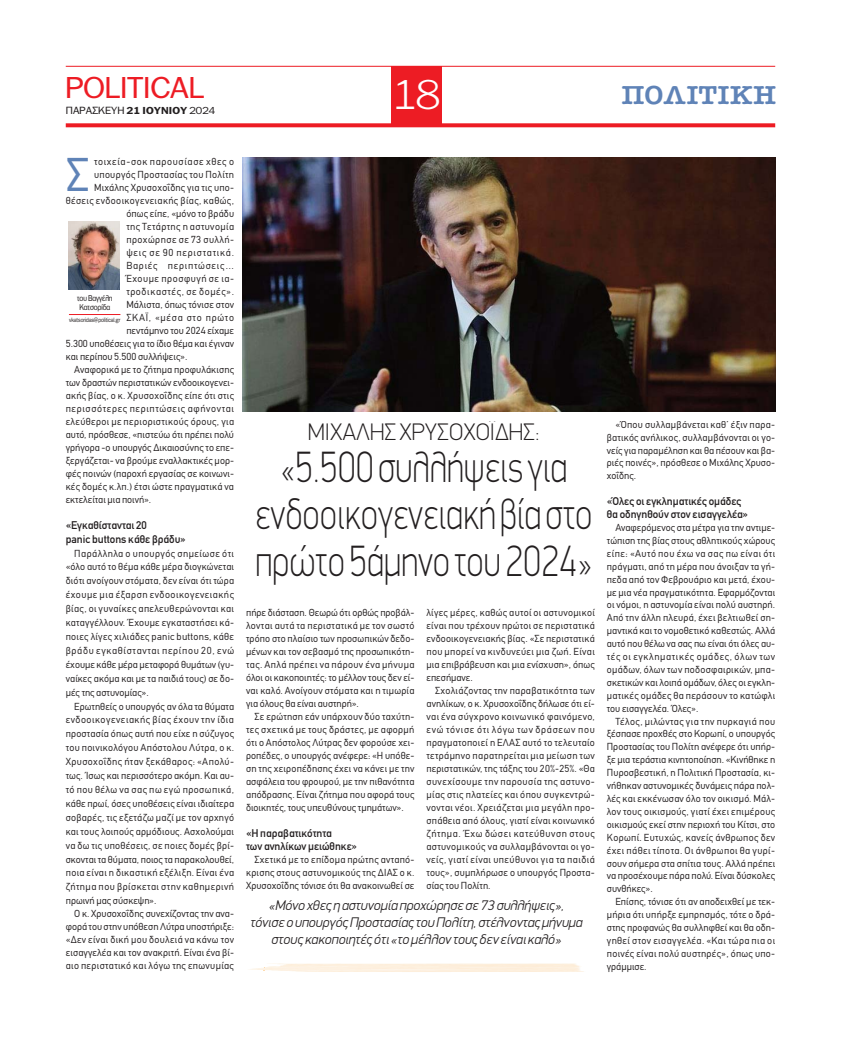
<style>
.page{position:relative;width:841px;height:1039px;background:#fff}
.page>*{position:absolute;margin:0;border:0;box-sizing:border-box;transform-origin:0 0}
.t1{font:46.5px "CF Din";color:#5f83b7}
.t2{font:100 44px/47px "PF Din Display";color:#231f20;text-align:center;scale:.8 1}
.t3{font:300 40px "PF Franklin Gothic";color:#fff}
.t4{font:29px "PF Franklin Gothic";color:#ed1c24;scale:1.1 1}
.t5{font:26px "American Type ITC Hel Dm Bd";letter-spacing:.025em;color:#5f83b7;scale:1.06 1}
.t6{font:100 24px "PF Din Display";color:#231f20}
.t7{font:italic 300 14px/17px "PF Din Display";color:#231f20;text-align:center}
.t8{font:11px/13.9px "CF Din";color:#231f20}
.t9{font:10px/13px "CF Din";letter-spacing:.01em;color:#231f20;text-align:justify}
.t10{font:10px "CF Din";letter-spacing:.035em;color:#231f20}
.t11{font:10px "CF Din";letter-spacing:.065em;color:#231f20}
.t12{font:10px "CF Din";letter-spacing:.075em;color:#231f20}
.t13{font:10px "CF Din";letter-spacing:.03em;color:#231f20}
.t14{font:10px "PF Franklin Gothic";letter-spacing:.01em;color:#231f20;scale:1.1 1}
.t15{font:10px "CF Din";letter-spacing:.04em;color:#231f20}
.t16{font:10px "CF Din";letter-spacing:.06em;color:#231f20}
.t17{font:10px "CF Din";letter-spacing:.045em;color:#231f20}
.t18{font:10px "CF Din";letter-spacing:.055em;color:#231f20}
.t19{font:8px/9px "PF Franklin Gothic";color:#231f20;scale:.9 1}
.t20{font:6px "PF Franklin Gothic";color:#231f20;scale:.86 1}
.s1{font-weight:700;font-size:9.7px}
.s2{font-size:9.7px}
</style>
<div class="page">
<svg style="left:66px;top:123px;width:708px;height:4px;background:#ee2d34"></svg>
<div style="left:391px;top:66px;width:50px;height:61px;background:#ed1c24"></div>
<hr style="left:66px;top:66px;width:708px;height:1px;background:#ed1c24">
<img style="left:242px;top:157px;width:532px;height:254px">
<img style="left:68px;top:221px;width:52px;height:68px">
<hr style="left:69px;top:314px;width:51px;height:1px;background:#ed1c24">
<svg style="left:265px;top:963px;width:319px;height:9px;fill:#fdf0df"></svg>
<svg style="left:250px;top:967px;width:15px;height:4px"></svg>
<h3 class="t4" style="left:66px;top:77px;width:127px">ΡOLITICAL</h3>
<h3 class="t3" style="left:393px;top:72px;width:48px">18</h3>
<h3 class="t5" style="left:621px;top:81px;width:147px">ΠΟΛΙΤΙΚΗ</h3>
<p class="t14" style="left:66px;top:107px;width:137px">ΠAΡΑΣΚΕΥΗ <span class="s1">21 IOYNIOY</span> <span class="s2">2024</span></p>
<h1 class="t1" style="left:66px;top:157px;width:25px">Σ</h1>
<p class="t11" style="left:94px;top:157px;width:141px">τοιχεία-σοκ παρουσίασε χθες ο</p>
<p class="t13" style="left:94px;top:170px;width:141px">υπουργός Προστασίας του Πολίτη</p>
<p class="t9" style="left:94px;top:182px;width:141px">Μιχάλης Χρυσοχοΐδης για τις υπο-</p>
<p class="t10" style="left:66px;top:196px;width:170px">θέσεις ενδοοικογενειακής βίας, καθώς,</p>
<p class="t9" style="left:126px;top:208px;width:109px">όπως είπε, «μόνο το βράδυ</p>
<p class="t15" style="left:126px;top:222px;width:109px">της Τετάρτης η αστυνομία</p>
<p class="t17" style="left:126px;top:235px;width:109px">προχώρησε σε 73 συλλή-</p>
<p class="t12" style="left:126px;top:248px;width:109px">ψεις σε 90 περιστατικά.</p>
<p class="t12" style="left:126px;top:261px;width:109px">Βαριές περιπτώσεις…</p>
<p class="t18" style="left:126px;top:274px;width:109px">Έχουμε προσφυγή σε ια-</p>
<p class="t16" style="left:126px;top:287px;width:109px">τροδικαστές, σε δομές».</p>
<p class="t9" style="left:126px;top:299px;width:109px">Μάλιστα, όπως τόνισε στον</p>
<p class="t12" style="left:126px;top:313px;width:109px">ΣΚΑΪ, «μέσα στο πρώτο</p>
<p class="t9" style="left:126px;top:325px;width:109px">πεντάμηνο του 2024 είχαμε</p>
<p class="t9" style="left:66px;top:338px;width:170px">5.300 υποθέσεις για το ίδιο θέμα και έγιναν</p>
<p class="t9" style="left:66px;top:351px;width:123px">και περίπου 5.500 συλλήψεις».</p>
<p class="t9" style="left:74px;top:364px;width:161px">Αναφορικά με το ζήτημα προφυλάκισης</p>
<p class="t9" style="left:66px;top:377px;width:170px">των δραστών περιστατικών ενδοοικογενει-</p>
<p class="t9" style="left:66px;top:390px;width:170px">ακής βίας, ο κ. Χρυσοχοΐδης είπε ότι στις</p>
<p class="t11" style="left:66px;top:404px;width:170px">περισσότερες περιπτώσεις αφήνονται</p>
<p class="t10" style="left:66px;top:417px;width:170px">ελεύθεροι με περιοριστικούς όρους, για</p>
<p class="t9" style="left:66px;top:429px;width:170px">αυτό, πρόσθεσε, «πιστεύω ότι πρέπει πολύ</p>
<p class="t9" style="left:66px;top:442px;width:170px">γρήγορα -ο υπουργός Δικαιοσύνης το επε-</p>
<p class="t9" style="left:66px;top:455px;width:170px">ξεργάζεται- να βρούμε εναλλακτικές μορ-</p>
<p class="t9" style="left:66px;top:468px;width:170px">φές ποινών (παροχή εργασίας σε κοινωνι-</p>
<p class="t9" style="left:66px;top:481px;width:170px">κές δομές κ.λπ.) έτσι ώστε πραγματικά να</p>
<p class="t9" style="left:66px;top:494px;width:87px">εκτελείται μια ποινή».</p>
<p class="t8" style="left:66px;top:519px;width:121px">«Εγκαθίστανται 20<br>panic buttons κάθε βράδυ»</p>
<p class="t9" style="left:66px;top:547px;width:170px;line-height:13.9px;text-indent:9px">Παράλληλα ο υπουργός σημείωσε ότι «όλο αυτό το θέμα κάθε μέρα διογκώνεται διότι ανοίγουν στόματα, δεν είναι ότι τώρα έχουμε μια έξαρση ενδοοικογενειακής βίας, οι γυναίκες απελευθερώνονται και καταγγέλλουν. Έχουμε εγκαταστήσει κά&shy;ποιες λίγες χιλιάδες panic buttons, κάθε βράδυ εγκαθίστανται περίπου 20, ενώ έχουμε κάθε μέρα μεταφορά θυμάτων (γυ&shy;ναίκες ακόμα και με τα παιδιά τους) σε δο&shy;μές της αστυνομίας».</p>
<p class="t9" style="left:66px;top:700px;width:170px;line-height:13.9px;text-indent:9px">Ερωτηθείς ο υπουργός αν όλα τα θύματα ενδοοικογενειακής βίας έχουν την ίδια προστασία όπως αυτή που είχε η σύζυγος του ποινικολόγου Απόστολου Λύτρα, ο κ.<br>Χρυσοχοΐδης ήταν ξεκάθαρος: «Απολύ&shy;τως. Ίσως και περισσότερο ακόμη. Και αυ&shy;τό που θέλω να σας πω εγώ προσωπικά, κάθε πρωί, όσες υποθέσεις είναι ιδιαίτερα σοβαρές, τις εξετάζω μαζί με τον αρχηγό και τους λοιπούς αρμόδιους. Ασχολούμαι να δω τις υποθέσεις, σε ποιες δομές βρί&shy;σκονται τα θύματα, ποιος τα παρακολουθεί, ποια είναι η δικαστική εξέλιξη. Είναι ένα ζήτημα που βρίσκεται στην καθημερινή πρωινή μας σύσκεψη».</p>
<p class="t9" style="left:66px;top:908px;width:170px;text-indent:9px">Ο κ. Χρυσοχοΐδης συνεχίζοντας την ανα&shy;φορά του στην υπόθεση Λύτρα υποστήριξε: «Δεν είναι δική μου δουλειά να κάνω τον εισαγγελέα και τον ανακριτή. Είναι ένα βί&shy;αιο περιστατικό και λόγω της επωνυμίας</p>
<p class="t19" style="left:77px;top:294px;width:41px">του Βαγγέλη<br>Κατσορίδα</p>
<p class="t20" style="left:69px;top:317px;width:61px">vkatsoridas@political.gr</p>
<h3 class="t6" style="left:307px;top:422px;width:233px">ΜΙΧΑΛΗΣ ΧΡΥΣΟΧΟΪΔΗΣ:</h3>
<h2 class="t2" style="left:255px;top:447px;width:422px">«5.500 συλλήψεις για ενδοοικογενειακή βία στο πρώτο 5άμηνο του 2024»</h2>
<p class="t9" style="left:246px;top:606px;width:170px">πήρε διάσταση. Θεωρώ ότι ορθώς προβάλ&shy;λονται αυτά τα περιστατικά με τον σωστό τρόπο στο πλαίσιο των προσωπικών δεδο&shy;μένων και τον σεβασμό της προσωπικότη&shy;τας. Απλά πρέπει να πάρουν ένα μήνυμα όλοι οι κακοποιητές: το μέλλον τους δεν εί&shy;ναι καλό. Ανοίγουν στόματα και η τιμωρία για όλους θα είναι αυστηρή».</p>
<p class="t9" style="left:246px;top:710px;width:170px;text-indent:9px">Σε ερώτηση εάν υπάρχουν δύο ταχύτη&shy;τες σχετικά με τους δράστες, με αφορμή ότι ο Απόστολος Λύτρας δεν φορούσε χει&shy;ροπέδες, ο υπουργός ανέφερε: «Η υπόθε&shy;ση της χειροπέδησης έχει να κάνει με την ασφάλεια του φρουρού, με την πιθανότητα απόδρασης. Είναι ζήτημα που αφορά τους διοικητές, τους υπευθύνους τμημάτων».</p>
<p class="t8" style="left:246px;top:827px;width:112px;line-height:13px">«Η παραβατικότητα<br>των ανηλίκων μειώθηκε»</p>
<p class="t9" style="left:246px;top:853px;width:170px;text-indent:9px">Σχετικά με το επίδομα πρώτης ανταπό&shy;κρισης στους αστυνομικούς της ΔΙΑΣ ο κ.<br>Χρυσοχοΐδης τόνισε ότι θα ανακοινωθεί σε</p>
<p class="t9" style="left:426px;top:606px;width:170px">λίγες μέρες, καθώς αυτοί οι αστυνομικοί είναι που τρέχουν πρώτοι σε περιστατικά ενδοοικογενειακής βίας. «Σε περιστατικά που μπορεί να κινδυνεύει μια ζωή. Είναι μια επιβράβευση και μια ενίσχυση», όπως επεσήμανε.</p>
<p class="t9" style="left:426px;top:684px;width:170px;text-indent:9px">Σχολιάζοντας την παραβατικότητα των ανηλίκων, ο κ. Χρυσοχοΐδης δήλωσε ότι εί&shy;ναι ένα σύγχρονο κοινωνικό φαινόμενο, ενώ τόνισε ότι λόγω των δράσεων που πραγματοποιεί η ΕΛΑΣ αυτό το τελευταίο τετράμηνο παρατηρείται μια μείωση των περιστατικών, της τάξης του 20%-25%. «Θα συνεχίσουμε την παρουσία της αστυνο&shy;μίας στις πλατείες και όπου συγκεντρώ&shy;νονται νέοι. Χρειάζεται μια μεγάλη προ&shy;σπάθεια από όλους, γιατί είναι κοινωνικό ζήτημα. Έχω δώσει κατεύθυνση στους αστυνομικούς να συλλαμβάνονται οι γο&shy;νείς, γιατί είναι υπεύθυνοι για τα παιδιά τους», συμπλήρωσε ο υπουργός Προστα&shy;σίας του Πολίτη.</p>
<h3 class="t7" style="left:250px;top:896px;width:333px">«Μόνο χθες η αστυνομία προχώρησε σε 73 συλλήψεις», τόνισε ο υπουργός Προστασίας του Πολίτη, στέλνοντας μήνυμα στους κακοποιητές ότι «το μέλλον τους δεν είναι καλό»</h3>
<p class="t9" style="left:606px;top:419px;width:170px;text-indent:9px">«Όπου συλλαμβάνεται καθ’ έξιν παρα&shy;βατικός ανήλικος, συλλαμβάνονται οι γο&shy;νείς για παραμέληση και θα πέσουν και βα&shy;ριές ποινές», πρόσθεσε ο Μιχάλης Χρυσο&shy;χοΐδης.</p>
<p class="t8" style="left:606px;top:496px;width:143px;line-height:12.9px">«Όλες οι εγκληματικές ομάδες θα οδηγηθούν στον εισαγγελέα»</p>
<p class="t9" style="left:606px;top:522px;width:170px;text-indent:9px">Αναφερόμενος στα μέτρα για την αντιμε&shy;τώπιση της βίας στους αθλητικούς χώρους είπε: «Αυτό που έχω να σας πω είναι ότι πράγματι, από τη μέρα που άνοιξαν τα γή&shy;πεδα από τον Φεβρουάριο και μετά, έχου&shy;με μια νέα πραγματικότητα. Εφαρμόζονται οι νόμοι, η αστυνομία είναι πολύ αυστηρή.<br>Από την άλλη πλευρά, έχει βελτιωθεί ση&shy;μαντικά και το νομοθετικό καθεστώς. Αλλά αυτό που θέλω να σας πω είναι ότι όλες αυ&shy;τές οι εγκληματικές ομάδες, όλων των ομάδων, όλων των ποδοσφαιρικών, μπα&shy;σκετικών και λοιπά ομάδων, όλες οι εγκλη&shy;ματικές ομάδες θα περάσουν το κατώφλι του εισαγγελέα. Όλες».</p>
<p class="t9" style="left:606px;top:715px;width:170px;text-indent:9px">Τέλος, μιλώντας για την πυρκαγιά που ξέσπασε προχθές στο Κορωπί, ο υπουργός Προστασίας του Πολίτη ανέφερε ότι υπήρ&shy;ξε μια τεράστια κινητοποίηση. «Κινήθηκε η Πυροσβεστική, η Πολιτική Προστασία, κι&shy;νήθηκαν αστυνομικές δυνάμεις πάρα πολ&shy;λές και εκκένωσαν όλο τον οικισμό. Μάλ&shy;λον τους οικισμούς, γιατί έχει επιμέρους οικισμούς εκεί στην περιοχή του Κίτσι, στο Κορωπί. Ευτυχώς, κανείς άνθρωπος δεν έχει πάθει τίποτα. Οι άνθρωποι θα γυρί&shy;σουν σήμερα στα σπίτια τους. Αλλά πρέπει να προσέχουμε πάρα πολύ. Είναι δύσκολες συνθήκες».</p>
<p class="t9" style="left:606px;top:896px;width:170px;text-indent:9px">Επίσης, τόνισε ότι αν αποδειχθεί με τεκ&shy;μήρια ότι υπήρξε εμπρησμός, τότε ο δρά&shy;στης προφανώς θα συλληφθεί και θα οδη&shy;γηθεί στον εισαγγελέα. «Και τώρα πια οι ποινές είναι πολύ αυστηρές», όπως υπο&shy;γράμμισε.</p>
</div>
